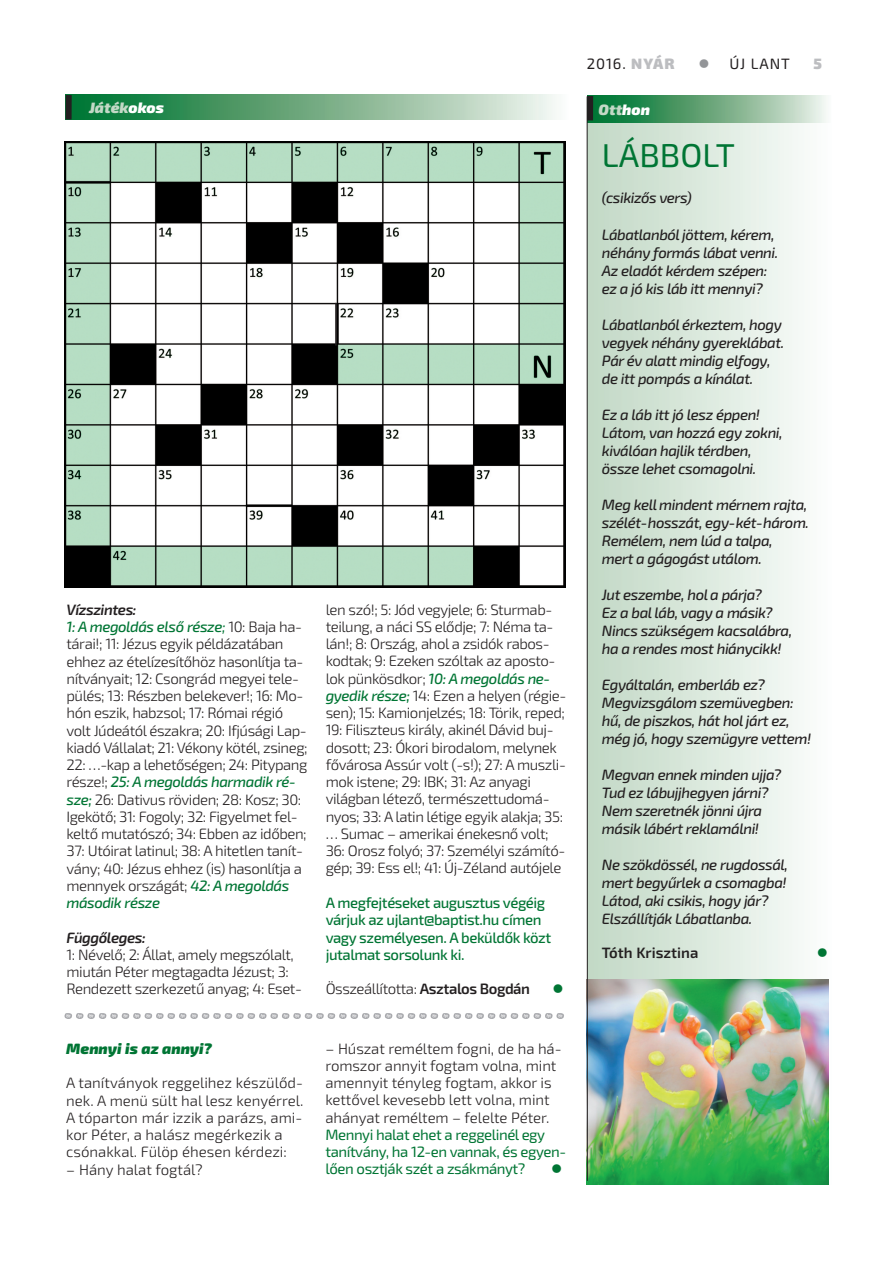
<style>
.page{position:relative;width:893px;height:1263px;background:#fff}
.page>*{position:absolute;margin:0;border:0;box-sizing:border-box;transform-origin:0 0}
.t1{font:51px "Sketch Serif";color:#a8a9ad}
.t2{font:33px "Exo 2.0";color:#007534}
.t3{font:300 15px/17.2px "Exo 2.0";letter-spacing:-.03em;color:#231f20}
.t4{font:italic 500 15px/18px "Exo 2.0";letter-spacing:-.03em;color:#231f20}
.t5{font:300 15px/17.2px "Exo 2.0";color:#231f20}
.t6{font:300 15px/17.2px "Exo 2.0";letter-spacing:-.005em;color:#231f20}
.t7{font:500 15px/17.2px "Exo 2.0";letter-spacing:-.03em;color:#007534}
.t8{font:15px/17.2px "Exo 2.0";letter-spacing:-.03em;color:#007534}
.t9{font:15px "Exo 2.0";letter-spacing:.06em;color:#231f20}
.t10{font:italic 900 15px "Exo 2.0";color:#007534}
.t11{font:italic 900 15px "Exo 2.0";color:#c2d9c6}
.t12{font:600 15px "Exo 2.0";color:#231f20}
.t13{font:italic 600 15px "Exo 2.0";letter-spacing:-.03em;color:#231f20}
.t14{font:15px "Wingdings";color:#007534}
.t15{font:900 15px "Exo 2.0";color:#bcbdc0}
.s1{font-weight:900;color:#bcbdc0}
.s2{color:#939598}
.s3{color:#fff}
.s4{font-weight:600;font-style:italic}
.s5{font-weight:500;font-style:italic;color:#007534}
.s6{font-weight:400;font-style:italic;color:#007534}
.s7{font-weight:600}
</style>
<div class="page">
<img style="left:65px;top:95px;width:490px;height:25px">
<div style="left:66px;top:95px;width:6px;height:24px;background:#231f20"></div>
<div style="left:587px;top:95px;width:244px;height:1089px;background:linear-gradient(to right,#c1d8c4,#fbfdfc)"></div>
<img style="left:588px;top:96px;width:243px;height:26px">
<div style="left:587px;top:96px;width:6px;height:24px;background:#231f20"></div>
<img style="left:587px;top:980px;width:241px;height:204px">
<img style="left:65px;top:141px;width:500px;height:446px">
<hr style="left:587px;top:96px;width:1px;height:1085px;background:#231f20">
<hr style="left:335px;top:303px;width:2px;height:43px;background:#231f20">
<p class="t9" style="left:587px;top:55px;width:89px">2016. <span class="s1">nyár</span></p>
<p class="t9" style="left:698px;top:55px;width:93px"><span class="s2">●</span> Új LANT</p>
<p class="t15" style="left:813px;top:55px;width:10px">5</p>
<p class="t11" style="left:89px;top:99px;width:77px">Játék<span class="s3">okos</span></p>
<p class="t11" style="left:599px;top:101px;width:53px">Ott<span class="s3">hon</span></p>
<h2 class="t2" style="left:602px;top:137px;width:135px">LábboLT</h2>
<p class="t4" style="left:602px;top:189px;width:92px">(csikizős vers)</p>
<p class="t4" style="left:602px;top:225px;width:178px">Lábatlanból jöttem, kérem, néhány formás lábat venni.<br>Az eladót kérdem szépen: ez a jó kis láb itt mennyi?</p>
<p class="t4" style="left:602px;top:315px;width:184px">Lábatlanból érkeztem, hogy vegyek néhány gyereklábat.<br>Pár év alatt mindig elfogy, de itt pompás a kínálat.</p>
<p class="t4" style="left:602px;top:405px;width:182px">Ez a láb itt jó lesz éppen!<br>Látom, van hozzá egy zokni, kiválóan hajlik térdben, össze lehet csomagolni.</p>
<p class="t4" style="left:602px;top:495px;width:209px">Meg kell mindent mérnem rajta, szélét-hosszát, egy-két-három.<br>Remélem, nem lúd a talpa,<br>mert a gágogást utálom.</p>
<p class="t4" style="left:602px;top:585px;width:192px">Jut eszembe, hol a párja?<br>Ez a bal láb, vagy a másik?<br>Nincs szükségem kacsalábra, ha a rendes most hiánycikk!</p>
<p class="t4" style="left:602px;top:675px;width:211px">Egyáltalán, emberláb ez?<br>Megvizsgálom szemüvegben: hű, de piszkos, hát hol járt ez, még jó, hogy szemügyre vettem!</p>
<p class="t4" style="left:602px;top:765px;width:181px">Megvan ennek minden ujja?<br>Tud ez lábujjhegyen járni?<br>Nem szeretnék jönni újra másik lábért reklamálni!</p>
<p class="t4" style="left:602px;top:855px;width:188px">Ne szökdössél, ne rugdossál, mert begyűrlek a csomagba!<br>Látod, aki csikis, hogy jár?<br>Elszállítják Lábatlanba.</p>
<p class="t12" style="left:602px;top:944px;width:98px">Tóth Krisztina</p>
<p class="t14" style="left:817px;top:944px;width:13px">●</p>
<p class="t3" style="left:67px;top:601px;width:243px"><span class="s4">Vízszintes:<br></span><span class="s5">1: A megoldás első része</span><span class="s6">;</span> 10: Baja ha&shy;tárai!; 11: Jézus egyik példázatában ehhez az ételízesítőhöz hasonlítja ta&shy;nítványait; 12: Csongrád megyei tele&shy;pülés; 13: Részben belekever!; 16: Mo&shy;hón eszik, habzsol; 17: Római régió volt Júdeától északra; 20: Ifjúsági Lap&shy;kiadó Vállalat; 21: Vékony kötél, zsineg; 22: …-kap a lehetőségen; 24: Pitypang része!; <span class="s5">25: A megoldás harmadik ré&shy;sze;</span> 26: Dativus röviden; 28: Kosz; 30:<br>Igekötő; 31: Fogoly; 32: Figyelmet fel&shy;keltő mutatószó; 34: Ebben az időben; 37: Utóirat latinul; 38: A hitetlen tanít&shy;vány; 40: Jézus ehhez (is) hasonlítja a mennyek országát; <span class="s5">42: A megoldás második része</span></p>
<p class="t13" style="left:67px;top:929px;width:81px">Függőleges:</p>
<p class="t3" style="left:67px;top:946px;width:237px">1: Névelő; 2: Állat, amely megszólalt, miután Péter megtagadta Jézust; 3:<br>Rendezett szerkezetű anyag; 4: Eset-</p>
<p class="t3" style="left:326px;top:601px;width:242px">len szó!; 5: Jód vegyjele; 6: Sturmab&shy;teilung, a náci SS elődje; 7: Néma ta&shy;lán!; 8: Ország, ahol a zsidók rabos&shy;kodtak; 9: Ezeken szóltak az aposto&shy;lok pünkösdkor; <span class="s5">10: A megoldás ne&shy;gyedik része;</span> 14: Ezen a helyen (régie&shy;sen); 15: Kamionjelzés; 18: Törik, reped; 19: Filiszteus király, akinél Dávid buj&shy;dosott; 23: Ókori birodalom, melynek fővárosa Assúr volt (-s!); 27: A muszli&shy;mok istene; 29: IBK; 31: Az anyagi világban létező, természettudomá&shy;nyos; 33: A latin létige egyik alakja; 35: … Sumac – amerikai énekesnő volt; 36: Orosz folyó; 37: Személyi számító&shy;gép; 39: Ess el!; 41: Új-Zéland autójele</p>
<p class="t7" style="left:326px;top:894px;width:227px">A megfejtéseket augusztus végéig várjuk az ujlant@baptist.hu címen vagy személyesen. A beküldők közt jutalmat sorsolunk ki.</p>
<p class="t3" style="left:326px;top:980px;width:206px">Összeállította: <span class="s7">Asztalos Bogdán</span></p>
<p class="t14" style="left:553px;top:980px;width:13px">●</p>
<h1 class="t1" style="left:64px;top:971px;width:502px">............................................</h1>
<p class="t10" style="left:66px;top:1040px;width:147px">Mennyi is az annyi?</p>
<p class="t5" style="left:66px;top:1075px;width:239px">A tanítványok reggelihez készülőd&shy;nek. A menü sült hal lesz kenyérrel.<br>A tóparton már izzik a parázs, ami&shy;kor Péter, a halász megérkezik a csónakkal. Fülöp éhesen kérdezi:</p>
<p class="t5" style="left:66px;top:1161px;width:138px">– Hány halat fogtál?</p>
<p class="t6" style="left:325px;top:1040px;width:238px">– Húszat reméltem fogni, de ha há&shy;romszor annyit fogtam volna, mint amennyit tényleg fogtam, akkor is kettővel kevesebb lett volna, mint ahányat reméltem – felelte Péter.</p>
<p class="t8" style="left:325px;top:1126px;width:242px">Mennyi halat ehet a reggelinél egy tanítvány, ha 12-en vannak, és egyen&shy;lően osztják szét a zsákmányt?</p>
<p class="t14" style="left:551px;top:1160px;width:13px">●</p>
</div>
